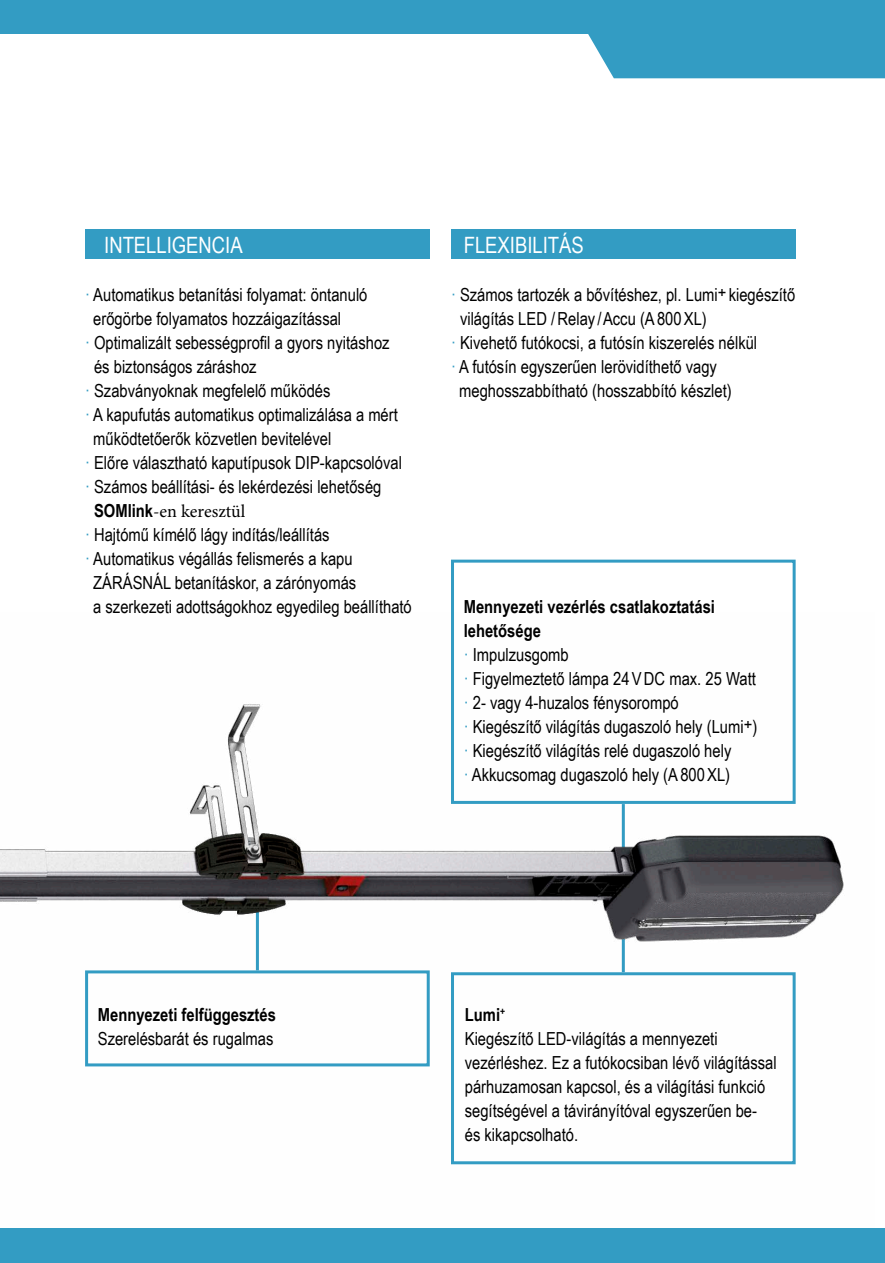
<style>
.page{position:relative;width:885px;height:1263px;background:#fff}
.page>*{position:absolute;margin:0;border:0;box-sizing:border-box;transform-origin:0 0}
.t1{font:22.5px "Arial Narrow";color:#fff}
.t2{font:18px/24px "Arial Narrow";color:#000}
.t3{font:700 18px "Arial Narrow";color:#000}
.t4{font:18px "Minion Pro";color:#000}
.s1{color:#339cc3}
.s2{font-family:"Arial Narrow";font-weight:700}
.s3{font-weight:700}
</style>
<div class="page">
<img style="left:0;top:612px;width:874px;height:617px">
<svg style="left:0;top:0;width:884px;height:78px;fill:#339cc3"></svg>
<div style="left:0;top:1229px;width:884px;height:34px;background:#339cc3"></div>
<div style="left:85px;top:229px;width:344px;height:30px;background:#339cc3"></div>
<div style="left:451px;top:229px;width:344px;height:30px;background:#339cc3"></div>
<div style="left:451px;top:972px;width:344px;height:192px;border:3px solid #339cc3"></div>
<div style="left:85px;top:970px;width:344px;height:96px;border:3px solid #339cc3"></div>
<div style="left:451px;top:560px;width:344px;height:244px;border:3px solid #339cc3"></div>
<p class="t1" style="left:104px;top:229px;width:140px">INTELLIGENCIA</p>
<p class="t2" style="left:85px;top:282px;width:284px"><span class="s1">·</span> Automatikus betanítási folyamat: öntanuló</p>
<p class="t2" style="left:93px;top:306px;width:249px">erőgörbe folyamatos hozzáigazítással</p>
<p class="t2" style="left:85px;top:330px;width:306px"><span class="s1">·</span> Optimalizált sebességprofil a gyors nyitáshoz</p>
<p class="t2" style="left:94px;top:354px;width:164px">és biztonságos záráshoz</p>
<p class="t2" style="left:85px;top:378px;width:247px"><span class="s1">·</span> Szabványoknak megfelelő működés</p>
<p class="t2" style="left:85px;top:402px;width:314px"><span class="s1">·</span> A kapufutás automatikus optimalizálása a mért</p>
<p class="t2" style="left:93px;top:426px;width:239px">működtetőerők közvetlen bevitelével</p>
<p class="t2" style="left:85px;top:450px;width:318px"><span class="s1">·</span> Előre választható kaputípusok DIP-kapcsolóval</p>
<p class="t2" style="left:85px;top:474px;width:298px"><span class="s1">·</span> Számos beállítási- és lekérdezési lehetőség</p>
<p class="t4" style="left:94px;top:499px;width:153px"><span class="s2">SOMlink</span>-en keresztül</p>
<p class="t2" style="left:85px;top:522px;width:246px"><span class="s1">·</span> Hajtómű kímélő lágy indítás/leállítás</p>
<p class="t2" style="left:85px;top:546px;width:269px"><span class="s1">·</span> Automatikus végállás felismerés a kapu</p>
<p class="t2" style="left:93px;top:570px;width:264px">ZÁRÁSNÁL betanításkor, a zárónyomás</p>
<p class="t2" style="left:93px;top:594px;width:320px">a szerkezeti adottságokhoz egyedileg beállítható</p>
<p class="t1" style="left:463px;top:229px;width:121px">FLEXIBILITÁS</p>
<p class="t2" style="left:451px;top:282px;width:345px"><span class="s1">·</span> Számos tartozék a bővítéshez, pl. Lumi+ kiegészítő</p>
<p class="t2" style="left:460px;top:306px;width:248px">világítás LED /Relay /Accu (A800XL)</p>
<p class="t2" style="left:451px;top:330px;width:307px"><span class="s1">·</span> Kivehető futókocsi, a futósín kiszerelés nélkül</p>
<p class="t2" style="left:451px;top:354px;width:267px"><span class="s1">·</span> A futósín egyszerűen lerövidíthető vagy</p>
<p class="t2" style="left:459px;top:378px;width:274px">meghosszabbítható (hosszabbító készlet)</p>
<p class="t2" style="left:463px;top:594px;width:295px"><span class="s3">Mennyezeti vezérlés csatlakoztatási lehetősége<br></span><span class="s1">·</span> Impulzusgomb<br><span class="s1">·</span> Figyelmeztető lámpa 24VDC max. 25 Watt <span class="s1">·</span> 2- vagy 4-huzalos fénysorompó<br><span class="s1">·</span> Kiegészítő világítás dugaszoló hely (Lumi+) <span class="s1">·</span> Kiegészítő világítás relé dugaszoló hely<br><span class="s1">·</span> Akkucsomag dugaszoló hely (A800XL)</p>
<p class="t3" style="left:98px;top:1001px;width:179px">Mennyezeti felfüggesztés</p>
<p class="t2" style="left:98px;top:1026px;width:177px">Szerelésbarát és rugalmas</p>
<p class="t2" style="left:465px;top:1002px;width:313px"><span class="s3">Lumi</span><sup>+<br></sup>Kiegészítő LED-világítás a mennyezeti vezérléshez. Ez a futókocsiban lévő világítással párhuzamosan kapcsol, és a világítási funkció segítségével a távirányítóval egyszerűen be&shy;és kikapcsolható.</p>
</div>
